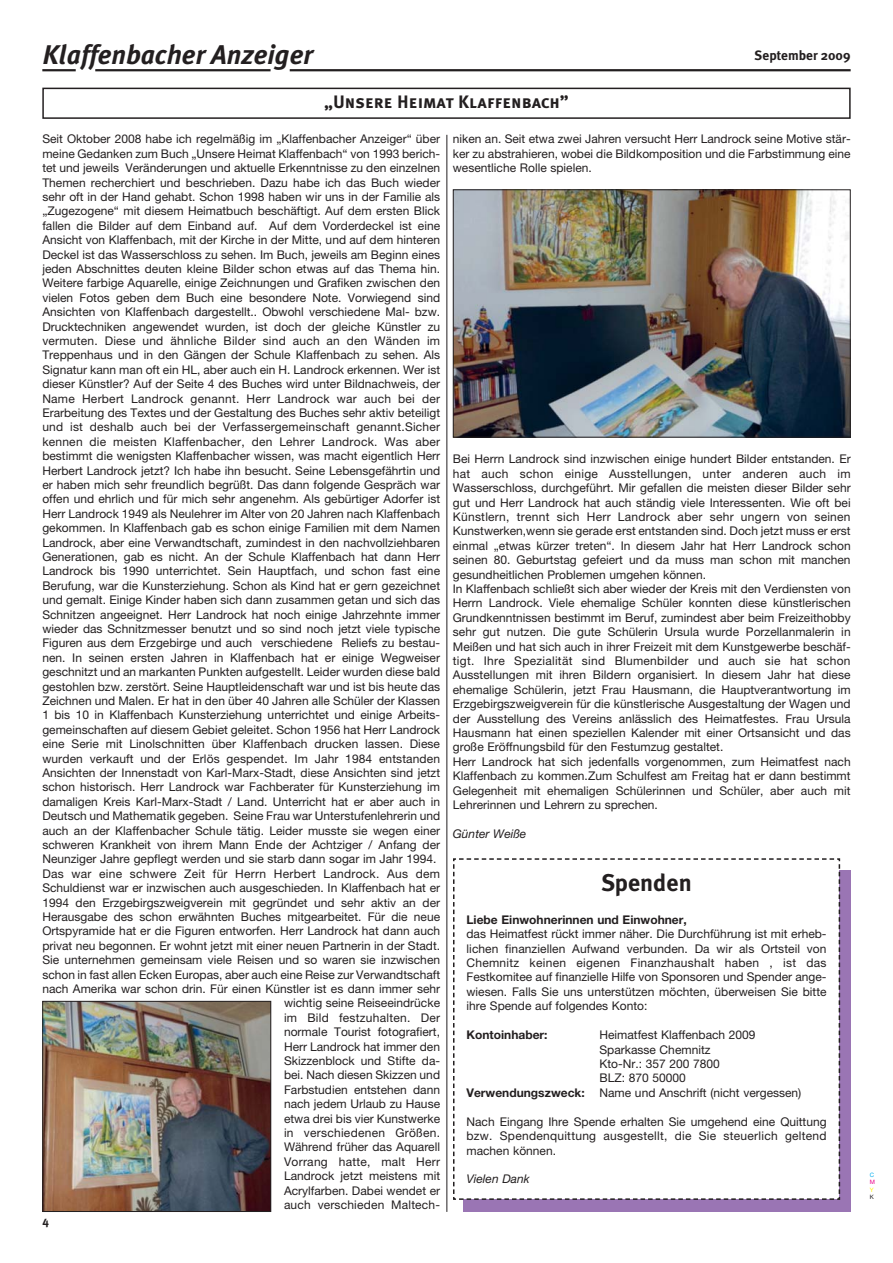
<style>
.page{position:relative;width:893px;height:1263px;background:#fff}
.page>*{position:absolute;margin:0;border:0;box-sizing:border-box;transform-origin:0 0}
.t1{font:italic 700 27px "Meta Plus";color:#231f20}
.t2{font:700 24px "Meta Plus";color:#231f20}
.t3{font:18px "Meta Plus Bold Caps";color:#231f20}
.t4{font:700 13.5px "Meta Plus";color:#231f20}
.t5{font:12px/14.4px "Helvetica Neue";color:#231f20;text-align:justify}
.t6{font:700 12px "Helvetica Neue";color:#231f20}
.t7{font:italic 12px "Helvetica Neue";color:#231f20}
.t8{font:700 12px "Meta Plus";color:#231f20}
.t9{font:6px "Helvetica Neue";color:#00adef}
.t10{font:6px "Helvetica Neue";color:#ec008c}
.t11{font:6px "Helvetica Neue";color:#fff200}
.t12{font:6px "Helvetica Neue";color:#231f20}
.s1{font-weight:700}
</style>
<div class="page">
<div style="left:463px;top:870px;width:387px;height:342px;background:#9a75b4"></div>
<hr style="left:42px;top:69px;width:34px;height:2px;background:#231f20">
<hr style="left:95px;top:69px;width:175px;height:2px;background:#231f20">
<hr style="left:290px;top:69px;width:560px;height:2px;background:#231f20">
<hr style="left:446px;top:135px;width:1px;height:1077px;background:#231f20">
<div style="left:42px;top:88px;width:808px;height:31px;border:2px solid #231f20"></div>
<img style="left:44px;top:1003px;width:225px;height:207px">
<div style="left:42px;top:1001px;width:229px;height:211px;border:1px solid #231f20"></div>
<img style="left:455px;top:191px;width:393px;height:245px">
<div style="left:453px;top:189px;width:397px;height:249px;border:1px solid #231f20"></div>
<div style="left:453px;top:858px;width:387px;height:342px;background:#fff"></div>
<h1 class="t1" style="left:42px;top:45px;width:272px">Klaffenbacher Anzeiger</h1>
<p class="t4" style="left:754px;top:49px;width:97px">September 2009</p>
<h3 class="t3" style="left:324px;top:92px;width:246px">„Unsere Heimat Klaffenbach”</h3>
<p class="t5" style="left:42px;top:133px;width:399px;text-align:right">Seit Oktober 2008 habe ich regelmäßig im „Klaffenbacher Anzeiger“ über meine Gedanken zum Buch „Unsere Heimat Klaffenbach“ von 1993 berich&shy;tet und jeweils Veränderungen und aktuelle Erkenntnisse zu den einzelnen Themen recherchiert und beschrieben. Dazu habe ich das Buch wieder sehr oft in der Hand gehabt. Schon 1998 haben wir uns in der Familie als „Zugezogene“ mit diesem Heimatbuch beschäftigt. Auf dem ersten Blick fallen die Bilder auf dem Einband auf. Auf dem Vorderdeckel ist eine Ansicht von Klaffenbach, mit der Kirche in der Mitte, und auf dem hinteren Deckel ist das Wasserschloss zu sehen. Im Buch, jeweils am Beginn eines jeden Abschnittes deuten kleine Bilder schon etwas auf das Thema hin.<br>Weitere farbige Aquarelle, einige Zeichnungen und Grafiken zwischen den vielen Fotos geben dem Buch eine besondere Note. Vorwiegend sind Ansichten von Klaffenbach dargestellt.. Obwohl verschiedene Mal- bzw.<br>Drucktechniken angewendet wurden, ist doch der gleiche Künstler zu vermuten. Diese und ähnliche Bilder sind auch an den Wänden im Treppenhaus und in den Gängen der Schule Klaffenbach zu sehen. Als Signatur kann man oft ein HL, aber auch ein H. Landrock erkennen. Wer ist dieser Künstler? Auf der Seite 4 des Buches wird unter Bildnachweis, der Name Herbert Landrock genannt. Herr Landrock war auch bei der Erarbeitung des Textes und der Gestaltung des Buches sehr aktiv beteiligt und ist deshalb auch bei der Verfassergemeinschaft genannt.Sicher kennen die meisten Klaffenbacher, den Lehrer Landrock. Was aber bestimmt die wenigsten Klaffenbacher wissen, was macht eigentlich Herr Herbert Landrock jetzt? Ich habe ihn besucht. Seine Lebensgefährtin und er haben mich sehr freundlich begrüßt. Das dann folgende Gespräch war offen und ehrlich und für mich sehr angenehm. Als gebürtiger Adorfer ist Herr Landrock 1949 als Neulehrer im Alter von 20 Jahren nach Klaffenbach gekommen. In Klaffenbach gab es schon einige Familien mit dem Namen Landrock, aber eine Verwandtschaft, zumindest in den nachvollziehbaren Generationen, gab es nicht. An der Schule Klaffenbach hat dann Herr Landrock bis 1990 unterrichtet. Sein Hauptfach, und schon fast eine Berufung, war die Kunsterziehung. Schon als Kind hat er gern gezeichnet und gemalt. Einige Kinder haben sich dann zusammen getan und sich das Schnitzen angeeignet. Herr Landrock hat noch einige Jahrzehnte immer wieder das Schnitzmesser benutzt und so sind noch jetzt viele typische Figuren aus dem Erzgebirge und auch verschiedene Reliefs zu bestau&shy;nen. In seinen ersten Jahren in Klaffenbach hat er einige Wegweiser geschnitzt und an markanten Punkten aufgestellt. Leider wurden diese bald gestohlen bzw. zerstört. Seine Hauptleidenschaft war und ist bis heute das Zeichnen und Malen. Er hat in den über 40 Jahren alle Schüler der Klassen 1 bis 10 in Klaffenbach Kunsterziehung unterrichtet und einige Arbeits&shy;gemeinschaften auf diesem Gebiet geleitet. Schon 1956 hat Herr Landrock eine Serie mit Linolschnitten über Klaffenbach drucken lassen. Diese wurden verkauft und der Erlös gespendet. Im Jahr 1984 entstanden Ansichten der Innenstadt von Karl-Marx-Stadt, diese Ansichten sind jetzt schon historisch. Herr Landrock war Fachberater für Kunsterziehung im damaligen Kreis Karl-Marx-Stadt / Land. Unterricht hat er aber auch in Deutsch und Mathematik gegeben. Seine Frau war Unterstufenlehrerin und auch an der Klaffenbacher Schule tätig. Leider musste sie wegen einer schweren Krankheit von ihrem Mann Ende der Achtziger / Anfang der Neunziger Jahre gepflegt werden und sie starb dann sogar im Jahr 1994.<br>Das war eine schwere Zeit für Herrn Herbert Landrock. Aus dem Schuldienst war er inzwischen auch ausgeschieden. In Klaffenbach hat er 1994 den Erzgebirgszweigverein mit gegründet und sehr aktiv an der Herausgabe des schon erwähnten Buches mitgearbeitet. Für die neue Ortspyramide hat er die Figuren entworfen. Herr Landrock hat dann auch privat neu begonnen. Er wohnt jetzt mit einer neuen Partnerin in der Stadt.<br>Sie unternehmen gemeinsam viele Reisen und so waren sie inzwischen schon in fast allen Ecken Europas, aber auch eine Reise zur Verwandtschaft nach Amerika war schon drin. Für einen Künstler ist es dann immer sehr wichtig seine Reiseeindrücke<br>im Bild festzuhalten. Der<br>normale Tourist fotografiert,<br>Herr Landrock hat immer den<br>Skizzenblock und Stifte da-<br>bei. Nach diesen Skizzen und<br>Farbstudien entstehen dann<br>nach jedem Urlaub zu Hause<br>etwa drei bis vier Kunstwerke<br>in verschiedenen Größen.<br>Während früher das Aquarell<br>Vorrang hatte, malt Herr<br>Landrock jetzt meistens mit<br>Acrylfarben. Dabei wendet er<br>auch verschieden Maltech-</p>
<p class="t5" style="left:453px;top:133px;width:399px">niken an. Seit etwa zwei Jahren versucht Herr Landrock seine Motive stär&shy;ker zu abstrahieren, wobei die Bildkomposition und die Farbstimmung eine wesentliche Rolle spielen.</p>
<p class="t5" style="left:453px;top:453px;width:399px;text-align:left">Bei Herrn Landrock sind inzwischen einige hundert Bilder entstanden. Er hat auch schon einige Ausstellungen, unter anderen auch im Wasserschloss, durchgeführt. Mir gefallen die meisten dieser Bilder sehr gut und Herr Landrock hat auch ständig viele Interessenten. Wie oft bei Künstlern, trennt sich Herr Landrock aber sehr ungern von seinen Kunstwerken,wenn sie gerade erst entstanden sind. Doch jetzt muss er erst einmal „etwas kürzer treten“. In diesem Jahr hat Herr Landrock schon seinen 80. Geburtstag gefeiert und da muss man schon mit manchen gesundheitlichen Problemen umgehen können.<br>In Klaffenbach schließt sich aber wieder der Kreis mit den Verdiensten von Herrn Landrock. Viele ehemalige Schüler konnten diese künstlerischen Grundkenntnissen bestimmt im Beruf, zumindest aber beim Freizeithobby sehr gut nutzen. Die gute Schülerin Ursula wurde Porzellanmalerin in Meißen und hat sich auch in ihrer Freizeit mit dem Kunstgewerbe beschäf&shy;tigt. Ihre Spezialität sind Blumenbilder und auch sie hat schon Ausstellungen mit ihren Bildern organisiert. In diesem Jahr hat diese ehemalige Schülerin, jetzt Frau Hausmann, die Hauptverantwortung im Erzgebirgszweigverein für die künstlerische Ausgestaltung der Wagen und der Ausstellung des Vereins anlässlich des Heimatfestes. Frau Ursula Hausmann hat einen speziellen Kalender mit einer Ortsansicht und das große Eröffnungsbild für den Festumzug gestaltet.<br>Herr Landrock hat sich jedenfalls vorgenommen, zum Heimatfest nach Klaffenbach zu kommen.Zum Schulfest am Freitag hat er dann bestimmt Gelegenheit mit ehemaligen Schülerinnen und Schüler, aber auch mit Lehrerinnen und Lehrern zu sprechen.</p>
<p class="t7" style="left:453px;top:829px;width:75px">Günter Weiße</p>
<h2 class="t2" style="left:601px;top:871px;width:92px">Spenden</h2>
<p class="t6" style="left:466px;top:915px;width:222px">Liebe Einwohnerinnen und Einwohner,</p>
<p class="t5" style="left:466px;top:928px;width:361px">das Heimatfest rückt immer näher. Die Durchführung ist mit erheb&shy;lichen finanziellen Aufwand verbunden. Da wir als Ortsteil von Chemnitz keinen eigenen Finanzhaushalt haben , ist das Festkomitee auf finanzielle Hilfe von Sponsoren und Spender ange&shy;wiesen. Falls Sie uns unterstützen möchten, überweisen Sie bitte ihre Spende auf folgendes Konto:</p>
<p class="t6" style="left:466px;top:1030px;width:83px">Kontoinhaber:</p>
<p class="t5" style="left:599px;top:1029px;width:158px">Heimatfest Klaffenbach 2009</p>
<p class="t5" style="left:599px;top:1043px;width:112px">Sparkasse Chemnitz</p>
<p class="t5" style="left:599px;top:1058px;width:122px">Kto-Nr.: 357 200 7800</p>
<p class="t5" style="left:599px;top:1072px;width:88px">BLZ: 870 50000</p>
<p class="t5" style="left:466px;top:1086px;width:336px"><span class="s1">Verwendungszweck:</span> Name und Anschrift (nicht vergessen)</p>
<p class="t5" style="left:466px;top:1115px;width:361px">Nach Eingang Ihre Spende erhalten Sie umgehend eine Quittung bzw. Spendenquittung ausgestellt, die Sie steuerlich geltend machen können.</p>
<p class="t7" style="left:466px;top:1175px;width:64px">Vielen Dank</p>
<p class="t8" style="left:42px;top:1216px;width:8px">4</p>
<p class="t9" style="left:869px;top:1173px;width:6px">C</p>
<p class="t10" style="left:869px;top:1180px;width:7px">M</p>
<p class="t11" style="left:869px;top:1187px;width:5px">Y</p>
<p class="t12" style="left:869px;top:1195px;width:6px">K</p>
</div>
